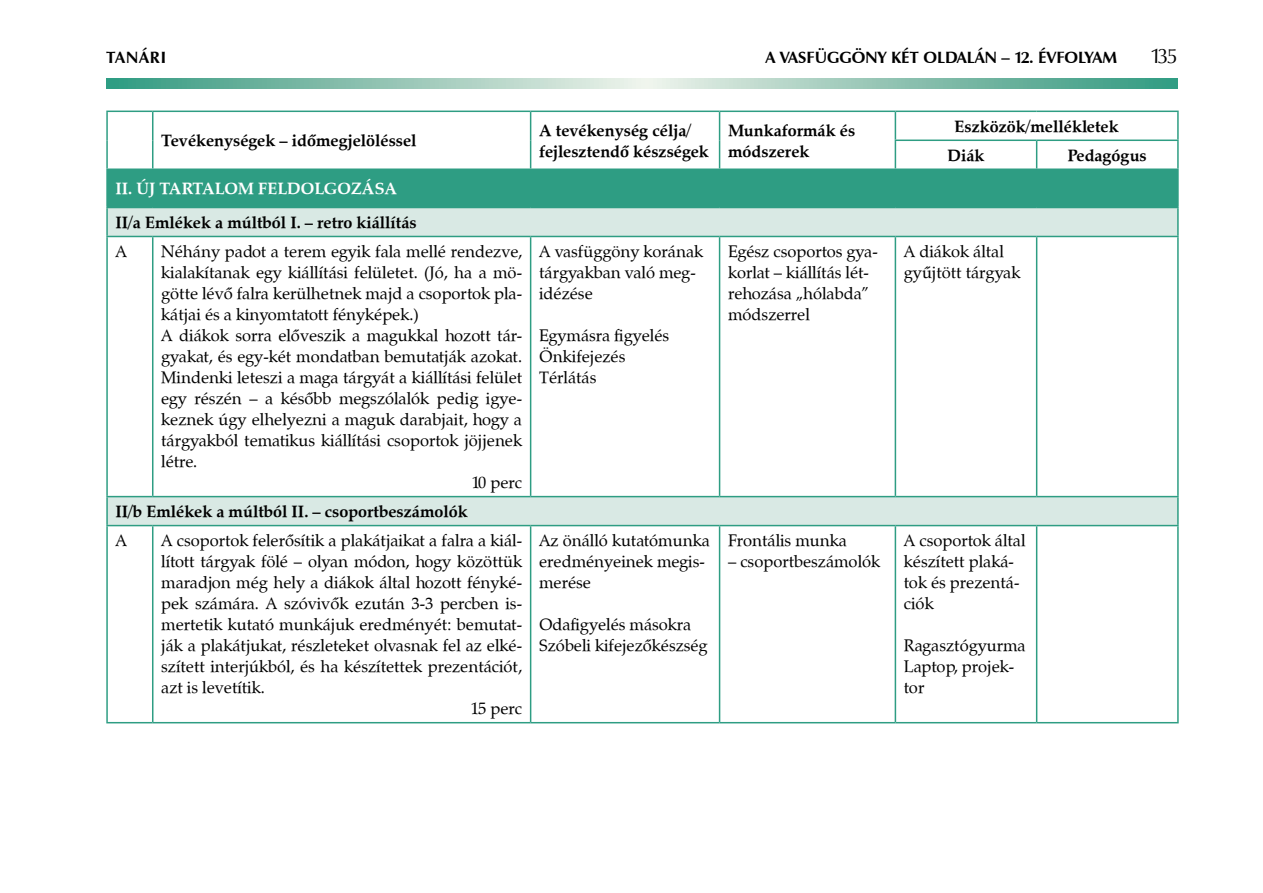
<style>
.page{position:relative;width:1263px;height:893px;background:#fff}
.page>*{position:absolute;margin:0;border:0;box-sizing:border-box;transform-origin:0 0}
.t1{font:21px "Zapf Humanist 601 PFL";color:#000}
.t2{font:16.5px/21px "Zapf Calligraphic 801 PFL";color:#000}
.t3{font:700 16.5px/21px "Zapf Calligraphic 801 PFL";color:#000}
.t4{font:700 16.5px "Zapf Humanist 601 PFL";color:#000}
.t5{font:700 16.5px "Zapf Calligraphic 801 PFL";color:#fff}
</style>
<div class="page">
<svg style="left:106px;top:78px;width:1072px;height:11px;background:#8ec3b2"></svg>
<div style="left:107px;top:169px;width:1071px;height:38px;background:#2e9d83"></div>
<svg style="left:108px;top:208px;width:1069px;height:317px"></svg>
<hr style="left:106px;top:170px;width:2px;height:37px;background:#2e9d83">
<hr style="left:1177px;top:170px;width:2px;height:37px;background:#2e9d83">
<hr style="left:106px;top:207px;width:47px;height:1px;background:#2e9d83">
<hr style="left:106px;top:208px;width:2px;height:28px;background:#2e9d83">
<hr style="left:153px;top:207px;width:378px;height:1px;background:#2e9d83">
<hr style="left:531px;top:207px;width:188px;height:1px;background:#2e9d83">
<hr style="left:719px;top:207px;width:176px;height:1px;background:#2e9d83">
<hr style="left:895px;top:207px;width:142px;height:1px;background:#2e9d83">
<hr style="left:1037px;top:207px;width:142px;height:1px;background:#2e9d83">
<hr style="left:1177px;top:208px;width:2px;height:28px;background:#2e9d83">
<hr style="left:106px;top:236px;width:47px;height:1px;background:#2e9d83">
<hr style="left:106px;top:237px;width:2px;height:259px;background:#2e9d83">
<hr style="left:153px;top:236px;width:378px;height:1px;background:#2e9d83">
<hr style="left:152px;top:237px;width:1px;height:259px;background:#2e9d83">
<hr style="left:531px;top:236px;width:188px;height:1px;background:#2e9d83">
<hr style="left:530px;top:237px;width:1px;height:259px;background:#2e9d83">
<hr style="left:719px;top:236px;width:176px;height:1px;background:#2e9d83">
<hr style="left:719px;top:237px;width:1px;height:259px;background:#2e9d83">
<hr style="left:895px;top:236px;width:142px;height:1px;background:#2e9d83">
<hr style="left:895px;top:237px;width:1px;height:259px;background:#2e9d83">
<hr style="left:1037px;top:236px;width:142px;height:1px;background:#2e9d83">
<hr style="left:1036px;top:237px;width:1px;height:259px;background:#2e9d83">
<hr style="left:1177px;top:237px;width:2px;height:259px;background:#2e9d83">
<hr style="left:106px;top:496px;width:47px;height:1px;background:#2e9d83">
<hr style="left:106px;top:497px;width:2px;height:28px;background:#2e9d83">
<hr style="left:153px;top:496px;width:378px;height:1px;background:#2e9d83">
<hr style="left:531px;top:496px;width:188px;height:1px;background:#2e9d83">
<hr style="left:719px;top:496px;width:176px;height:1px;background:#2e9d83">
<hr style="left:895px;top:496px;width:142px;height:1px;background:#2e9d83">
<hr style="left:1037px;top:496px;width:142px;height:1px;background:#2e9d83">
<hr style="left:1177px;top:497px;width:2px;height:28px;background:#2e9d83">
<hr style="left:106px;top:525px;width:47px;height:1px;background:#2e9d83">
<hr style="left:106px;top:526px;width:2px;height:196px;background:#2e9d83">
<hr style="left:153px;top:525px;width:378px;height:1px;background:#2e9d83">
<hr style="left:152px;top:526px;width:1px;height:196px;background:#2e9d83">
<hr style="left:531px;top:525px;width:188px;height:1px;background:#2e9d83">
<hr style="left:530px;top:526px;width:1px;height:196px;background:#2e9d83">
<hr style="left:719px;top:525px;width:176px;height:1px;background:#2e9d83">
<hr style="left:719px;top:526px;width:1px;height:196px;background:#2e9d83">
<hr style="left:895px;top:525px;width:142px;height:1px;background:#2e9d83">
<hr style="left:895px;top:526px;width:1px;height:196px;background:#2e9d83">
<hr style="left:1037px;top:525px;width:142px;height:1px;background:#2e9d83">
<hr style="left:1036px;top:526px;width:1px;height:196px;background:#2e9d83">
<hr style="left:1177px;top:526px;width:2px;height:196px;background:#2e9d83">
<hr style="left:106px;top:722px;width:47px;height:1px;background:#2e9d83">
<hr style="left:153px;top:722px;width:378px;height:1px;background:#2e9d83">
<hr style="left:531px;top:722px;width:188px;height:1px;background:#2e9d83">
<hr style="left:719px;top:722px;width:176px;height:1px;background:#2e9d83">
<hr style="left:895px;top:722px;width:142px;height:1px;background:#2e9d83">
<hr style="left:1037px;top:722px;width:142px;height:1px;background:#2e9d83">
<hr style="left:106px;top:111px;width:47px;height:1px;background:#2e9d83">
<hr style="left:106px;top:112px;width:2px;height:28px;background:#2e9d83">
<hr style="left:153px;top:111px;width:378px;height:1px;background:#2e9d83">
<hr style="left:531px;top:111px;width:188px;height:1px;background:#2e9d83">
<hr style="left:719px;top:111px;width:176px;height:1px;background:#2e9d83">
<hr style="left:106px;top:140px;width:2px;height:28px;background:#2e9d83">
<svg style="left:152px;top:112px;width:1px;height:56px"></svg>
<svg style="left:530px;top:112px;width:1px;height:56px"></svg>
<svg style="left:719px;top:112px;width:1px;height:56px"></svg>
<hr style="left:106px;top:168px;width:47px;height:2px;background:#2e9d83">
<hr style="left:153px;top:168px;width:378px;height:2px;background:#2e9d83">
<hr style="left:531px;top:168px;width:188px;height:2px;background:#2e9d83">
<hr style="left:719px;top:168px;width:176px;height:2px;background:#2e9d83">
<hr style="left:895px;top:111px;width:142px;height:1px;background:#2e9d83">
<hr style="left:1037px;top:111px;width:142px;height:1px;background:#2e9d83">
<hr style="left:1177px;top:112px;width:2px;height:28px;background:#2e9d83">
<hr style="left:895px;top:140px;width:142px;height:1px;background:#2e9d83">
<svg style="left:895px;top:112px;width:1px;height:56px"></svg>
<hr style="left:1037px;top:140px;width:142px;height:1px;background:#2e9d83">
<svg style="left:1036px;top:141px;width:1px;height:27px"></svg>
<hr style="left:1177px;top:141px;width:2px;height:27px;background:#2e9d83">
<hr style="left:895px;top:168px;width:142px;height:2px;background:#2e9d83">
<hr style="left:1037px;top:168px;width:142px;height:2px;background:#2e9d83">
<p class="t4" style="left:106px;top:47px;width:61px">Tanári</p>
<p class="t4" style="left:765px;top:47px;width:54px">AVASFÜGGÖNY</p>
<p class="t4" style="left:891px;top:47px;width:44px">KÉ T OLDALÁN</p>
<p class="t4" style="left:1001px;top:47px;width:117px">– 12. évfolyam</p>
<p class="t1" style="left:1150px;top:42px;width:29px">135</p>
<p class="t3" style="left:161px;top:130px;width:257px">Tevékenységek – időmegjelöléssel</p>
<p class="t3" style="left:539px;top:119px;width:171px">A tevékenység célja/ fejlesztendő készségek</p>
<p class="t3" style="left:728px;top:119px;width:129px">Munkaformák és módszerek</p>
<p class="t3" style="left:947px;top:112px;width:173px;line-height:29px;text-indent:7px">Eszközök/mellékletek<br>Diák</p>
<p class="t3" style="left:1068px;top:144px;width:80px">Pedagógus</p>
<p class="t5" style="left:116px;top:178px;width:57px">II. Új tartalom</p>
<p class="t5" style="left:258px;top:178px;width:92px">feldolgozása</p>
<p class="t3" style="left:116px;top:212px;width:303px">II/a Emlékek a múltból I. – retro kiállítás</p>
<p class="t2" style="left:116px;top:241px;width:13px">A</p>
<p class="t2" style="left:161px;top:241px;width:362px">Néhány padot a terem egyik fala mellé rendezve,</p>
<p class="t2" style="left:161px;top:262px;width:362px">kialakítanak egy kiállítási felületet. (Jó, ha a mö-</p>
<p class="t2" style="left:161px;top:283px;width:362px">götte lévő falra kerülhetnek majd a csoportok pla-</p>
<p class="t2" style="left:161px;top:304px;width:259px">kátjai és a kinyomtatott fényképek.)</p>
<p class="t2" style="left:161px;top:325px;width:362px">A diákok sorra előveszik a magukkal hozott tár-</p>
<p class="t2" style="left:161px;top:346px;width:362px">gyakat, és egy-két mondatban bemutatják azokat.</p>
<p class="t2" style="left:161px;top:367px;width:362px">Mindenki leteszi a maga tárgyát a kiállítási felület</p>
<p class="t2" style="left:161px;top:388px;width:362px">egy részén – a később megszólalók pedig igye-</p>
<p class="t2" style="left:161px;top:409px;width:362px">keznek úgy elhelyezni a maguk darabjait, hogy a</p>
<p class="t2" style="left:161px;top:430px;width:362px">tárgyakból tematikus kiállítási csoportok jöjjenek</p>
<p class="t2" style="left:161px;top:451px;width:37px">létre.</p>
<p class="t2" style="left:472px;top:472px;width:52px">10 perc</p>
<p class="t3" style="left:116px;top:501px;width:354px">II/b Emlékek a múltból II. – csoportbeszámolók</p>
<p class="t2" style="left:116px;top:530px;width:13px">A</p>
<p class="t2" style="left:161px;top:530px;width:362px">A csoportok felerősítik a plakátjaikat a falra a kiál-</p>
<p class="t2" style="left:161px;top:551px;width:362px">lított tárgyak fölé – olyan módon, hogy közöttük</p>
<p class="t2" style="left:161px;top:572px;width:362px">maradjon még hely a diákok által hozott fényké-</p>
<p class="t2" style="left:161px;top:593px;width:362px">pek számára. A szóvivők ezután 3-3 percben is-</p>
<p class="t2" style="left:161px;top:614px;width:362px">mertetik kutató munkájuk eredményét: bemutat-</p>
<p class="t2" style="left:161px;top:635px;width:362px">ják a plakátjukat, részleteket olvasnak fel az elké-</p>
<p class="t2" style="left:161px;top:656px;width:362px">szített interjúkból, és ha készítettek prezentációt,</p>
<p class="t2" style="left:161px;top:677px;width:105px">azt is levetítik.</p>
<p class="t2" style="left:471px;top:698px;width:53px">15 perc</p>
<p class="t2" style="left:539px;top:241px;width:166px">A vasfüggöny korának tárgyakban való meg&shy;idézése</p>
<p class="t2" style="left:539px;top:325px;width:132px">Egymásra figyelés<br>Önkifejezés<br>Térlátás</p>
<p class="t2" style="left:539px;top:530px;width:172px">Az önálló kutatómunka eredményeinek megis&shy;merése</p>
<p class="t2" style="left:539px;top:614px;width:170px">Odafigyelés másokra<br>Szóbeli kifejezőkészség</p>
<p class="t2" style="left:728px;top:241px;width:151px">Egész csoportos gya&shy;korlat – kiállítás lét&shy;rehozása „hólabda” módszerrel</p>
<p class="t2" style="left:904px;top:241px;width:118px">A diákok által gyűjtött tárgyak</p>
<p class="t2" style="left:728px;top:530px;width:120px">Frontális munka</p>
<p class="t2" style="left:728px;top:551px;width:154px">– csoportbeszámolók</p>
<p class="t2" style="left:904px;top:530px;width:123px">A csoportok által készített plaká&shy;tok és prezentá&shy;ciók</p>
<p class="t2" style="left:904px;top:635px;width:123px">Ragasztógyurma<br>Laptop, projek&shy;tor</p>
</div>
